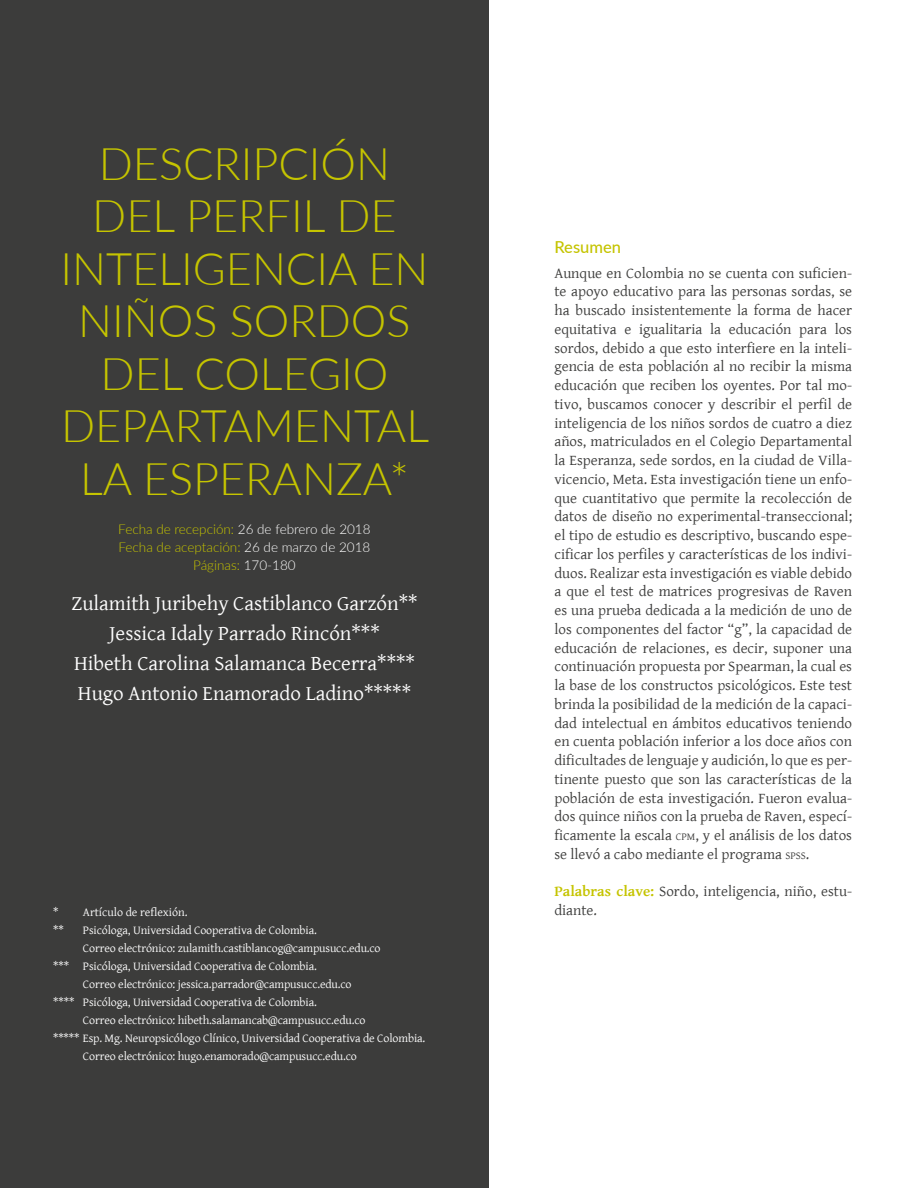
<style>
.page{position:relative;width:918px;height:1188px;background:#fff}
.page>*{position:absolute;margin:0;border:0;box-sizing:border-box;transform-origin:0 0}
.t1{font:300 45px/52.5px "Lato";color:#c5c400;text-align:center}
.t2{font:21px/30px "Gentium Basic";color:#fff;text-align:center}
.t3{font:500 16.5px "Lato";color:#c5c400}
.t4{font:15px/18.8px "Gentium Basic";color:#3c3c3b;text-align:justify}
.t5{font:300 13.5px/18.3px "Lato";color:#c5c400;text-align:center}
.t6{font:12px/18px "Gentium Basic";letter-spacing:-.01em;color:#fff}
.s1{color:#fff}
.s2{font-size:10.5px}
.s3{font-weight:700;color:#c5c400}
</style>
<div class="page">
<div style="left:0;top:0;width:489px;height:1188px;background:#3c3c3b"></div>
<h1 class="t1" style="left:61px;top:135px;width:370px">DESCRIPCIÓN<br>DEL PERFIL DE<br>INTELIGENCIA EN<br>NIÑOS SORDOS<br>DEL COLEGIO<br>DEPARTAMENTAL<br>LA ESPERANZA*</h1>
<p class="t5" style="left:118px;top:519px;width:254px">Fecha de recepción: <span class="s1">26 de febrero de 2018<br></span>Fecha de aceptación: <span class="s1">26 de marzo de 2018<br></span>Páginas: <span class="s1">170-180</span></p>
<h2 class="t2" style="left:71px;top:588px;width:348px">Zulamith Juribehy Castiblanco Garzón** Jessica Idaly Parrado Rincón***<br>Hibeth Carolina Salamanca Becerra**** Hugo Antonio Enamorado Ladino*****</h2>
<p class="t6" style="left:53px;top:903px;width:136px">* Artículo de reflexión. **</p>
<p class="t6" style="left:83px;top:921px;width:235px">Psicóloga, Universidad Cooperativa de Colombia.</p>
<p class="t6" style="left:83px;top:939px;width:299px">Correo electrónico: zulamith.castiblancog@campusucc.edu.co</p>
<p class="t6" style="left:53px;top:957px;width:265px">*** Psicóloga, Universidad Cooperativa de Colombia.</p>
<p class="t6" style="left:83px;top:975px;width:270px">Correo electrónico: jessica.parrador@campusucc.edu.co</p>
<p class="t6" style="left:53px;top:993px;width:265px">**** Psicóloga, Universidad Cooperativa de Colombia.</p>
<p class="t6" style="left:83px;top:1011px;width:284px">Correo electrónico: hibeth.salamancab@campusucc.edu.co</p>
<p class="t6" style="left:53px;top:1029px;width:374px">***** Esp. Mg. Neuropsicólogo Clínico, Universidad Cooperativa de Colombia.</p>
<p class="t6" style="left:83px;top:1047px;width:275px">Correo electrónico: hugo.enamorado@campusucc.edu.co</p>
<p class="t3" style="left:554px;top:235px;width:68px">Resumen</p>
<p class="t4" style="left:554px;top:263px;width:299px">Aunque en Colombia no se cuenta con suficien&shy;te apoyo educativo para las personas sordas, se ha buscado insistentemente la forma de hacer equitativa e igualitaria la educación para los sordos, debido a que esto interfiere en la inteli&shy;gencia de esta población al no recibir la misma educación que reciben los oyentes. Por tal mo&shy;tivo, buscamos conocer y describir el perfil de inteligencia de los niños sordos de cuatro a diez años, matriculados en el Colegio Departamental la Esperanza, sede sordos, en la ciudad de Villa&shy;vicencio, Meta. Esta investigación tiene un enfo&shy;que cuantitativo que permite la recolección de datos de diseño no experimental-transeccional; el tipo de estudio es descriptivo, buscando espe&shy;cificar los perfiles y características de los indivi&shy;duos. Realizar esta investigación es viable debido a que el test de matrices progresivas de Raven es una prueba dedicada a la medición de uno de los componentes del factor “g”, la capacidad de educación de relaciones, es decir, suponer una continuación propuesta por Spearman, la cual es la base de los constructos psicológicos. Este test brinda la posibilidad de la medición de la capaci&shy;dad intelectual en ámbitos educativos teniendo en cuenta población inferior a los doce años con dificultades de lenguaje y audición, lo que es per&shy;tinente puesto que son las características de la población de esta investigación. Fueron evalua&shy;dos quince niños con la prueba de Raven, especí&shy;ficamente la escala <span class="s2">CPM</span>, y el análisis de los datos se llevó a cabo mediante el programa <span class="s2">SPSS</span>.</p>
<p class="t4" style="left:554px;top:882px;width:299px"><span class="s3">Palabras clave:</span> Sordo, inteligencia, niño, estu&shy;diante.</p>
</div>
